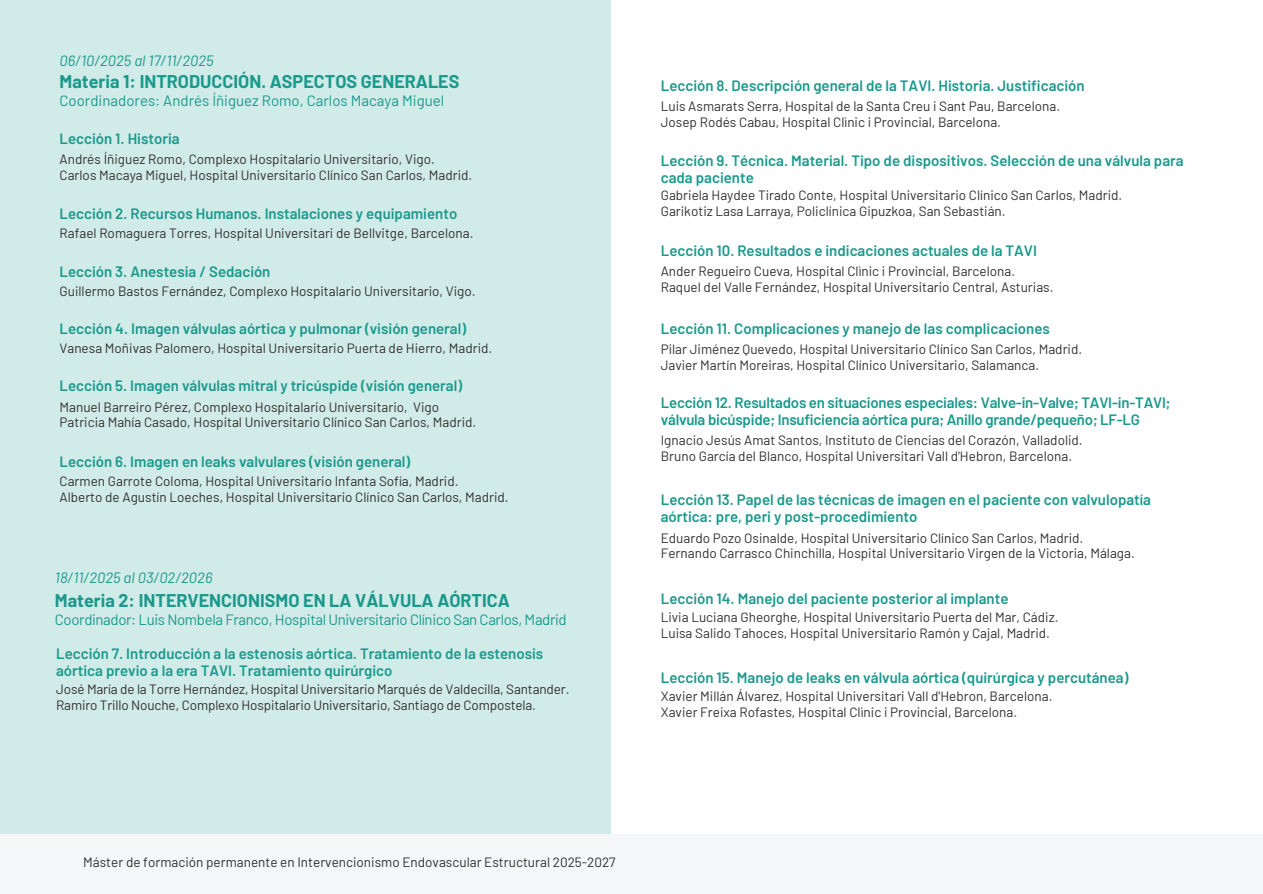
<style>
.page{position:relative;width:1263px;height:894px;background:#fff}
.page>*{position:absolute;margin:0;border:0;box-sizing:border-box;transform-origin:0 0}
.t1{font:700 18px "Barlow";color:#1a998c}
.t2{font:600 15px/16.8px "Barlow";color:#1a998c}
.t3{font:15px "Barlow";letter-spacing:-.025em;color:#1a998c}
.t4{font:15px "Barlow";color:#1a998c}
.t5{font:italic 15px "Barlow";color:#1a998c}
.t6{font:13.5px/15.8px "Barlow";color:#323131}
</style>
<div class="page">
<div style="left:0;top:0;width:611px;height:892px;background:#d1ebe8"></div>
<div style="left:0;top:833px;width:1263px;height:60px;background:#f4f6f7"></div>
<p class="t5" style="left:60px;top:51px;width:156px">06/10/2025 al 17/11/2025</p>
<p class="t1" style="left:60px;top:70px;width:401px">Materia 1: INTRODUCCIÓN. ASPECTOS GENERALES</p>
<p class="t4" style="left:60px;top:91px;width:386px">Coordinadores: Andrés Íñiguez Romo, Carlos Macaya Miguel</p>
<p class="t2" style="left:60px;top:130px;width:122px">Lección 1. Historia</p>
<p class="t6" style="left:60px;top:150px;width:377px">Andrés Íñiguez Romo, Complexo Hospitalario Universitario, Vigo.</p>
<p class="t6" style="left:60px;top:166px;width:414px">Carlos Macaya Miguel, Hospital Universitario Clínico San Carlos, Madrid.</p>
<h1 class="t2" style="left:60px;top:205px;width:399px">Lección 2. Recursos Humanos. Instalaciones y equipamiento</h1>
<p class="t6" style="left:60px;top:225px;width:415px">Rafael Romaguera Torres, Hospital Universitari de Bellvitge, Barcelona.</p>
<h1 class="t2" style="left:60px;top:262px;width:212px">Lección 3. Anestesia / Sedación</h1>
<p class="t6" style="left:60px;top:282px;width:418px">Guillermo Bastos Fernández, Complexo Hospitalario Universitario, Vigo.</p>
<h1 class="t2" style="left:60px;top:319px;width:408px">Lección 4. Imagen válvulas aórtica y pulmonar (visión general)</h1>
<p class="t6" style="left:60px;top:339px;width:434px">Vanesa Moñivas Palomero, Hospital Universitario Puerta de Hierro, Madrid.</p>
<h1 class="t2" style="left:60px;top:377px;width:404px">Lección 5. Imagen válvulas mitral y tricúspide (visión general)</h1>
<p class="t6" style="left:60px;top:398px;width:381px">Manuel Barreiro Pérez, Complexo Hospitalario Universitario, Vigo</p>
<h1 class="t6" style="left:60px;top:414px;width:418px">Patricia Mahía Casado, Hospital Universitario Clínico San Carlos, Madrid.</h1>
<p class="t2" style="left:60px;top:452px;width:352px">Lección 6. Imagen en leaks valvulares (visión general)</p>
<h1 class="t6" style="left:60px;top:472px;width:400px">Carmen Garrote Coloma, Hospital Universitario Infanta Sofía, Madrid.</h1>
<p class="t6" style="left:60px;top:488px;width:451px">Alberto de Agustín Loeches, Hospital Universitario Clínico San Carlos, Madrid.</p>
<p class="t5" style="left:55px;top:568px;width:159px">18/11/2025 al 03/02/2026</p>
<p class="t1" style="left:55px;top:588px;width:456px">Materia 2: INTERVENCIONISMO EN LA VÁLVULA AÓRTICA</p>
<h1 class="t3" style="left:55px;top:609px;width:513px">Coordinador: Luis Nombela Franco, Hospital Universitario Clínico San Carlos, Madrid</h1>
<p class="t2" style="left:56px;top:644px;width:489px">Lección 7. Introducción a la estenosis aórtica. Tratamiento de la estenosis aórtica previo a la era TAVI. Tratamiento quirúrgico</p>
<h1 class="t6" style="left:56px;top:680px;width:515px">José María de la Torre Hernández, Hospital Universitario Marqués de Valdecilla, Santander.<br>Ramiro Trillo Nouche, Complexo Hospitalario Universitario, Santiago de Compostela.</h1>
<p class="t2" style="left:661px;top:77px;width:425px">Lección 8. Descripción general de la TAVI. Historia. Justificación</p>
<h1 class="t6" style="left:661px;top:98px;width:401px">Luis Asmarats Serra, Hospital de la Santa Creu i Sant Pau, Barcelona.</h1>
<p class="t6" style="left:661px;top:114px;width:342px">Josep Rodés Cabau, Hospital Clìnic i Provincial, Barcelona.</p>
<p class="t2" style="left:661px;top:152px;width:524px">Lección 9. Técnica. Material. Tipo de dispositivos. Selección de una válvula para cada paciente</p>
<h1 class="t6" style="left:661px;top:187px;width:463px">Gabriela Haydee Tirado Conte, Hospital Universitario Clínico San Carlos, Madrid.<br>Garikotiz Lasa Larraya, Policlínica Gipuzkoa, San Sebastián.</h1>
<p class="t2" style="left:661px;top:241px;width:378px">Lección 10. Resultados e indicaciones actuales de la TAVI</p>
<h1 class="t6" style="left:661px;top:262px;width:356px">Ander Regueiro Cueva, Hospital Clìnic i Provincial, Barcelona.</h1>
<p class="t6" style="left:661px;top:278px;width:394px">Raquel del Valle Fernández, Hospital Universitario Central, Asturias.</p>
<p class="t2" style="left:661px;top:319px;width:391px">Lección 11. Complicaciones y manejo de las complicaciones</p>
<p class="t6" style="left:661px;top:341px;width:423px">Pilar Jiménez Quevedo, Hospital Universitario Clínico San Carlos, Madrid.</p>
<p class="t6" style="left:661px;top:356px;width:380px">Javier Martín Moreiras, Hospital Clínico Universitario, Salamanca.</p>
<h1 class="t2" style="left:661px;top:393px;width:511px">Lección 12. Resultados en situaciones especiales: Valve-in-Valve; TAVI-in-TAVI; válvula bicúspide; Insuficiencia aórtica pura; Anillo grande/pequeño; LF-LG</h1>
<p class="t6" style="left:661px;top:431px;width:423px">Ignacio Jesús Amat Santos, Instituto de Ciencias del Corazón, Valladolid.</p>
<h1 class="t6" style="left:661px;top:447px;width:413px">Bruno García del Blanco, Hospital Universitari Vall d'Hebron, Barcelona.</h1>
<p class="t2" style="left:661px;top:491px;width:492px">Lección 13. Papel de las técnicas de imagen en el paciente con valvulopatía aórtica: pre, peri y post-procedimiento</p>
<p class="t6" style="left:661px;top:529px;width:424px">Eduardo Pozo Osinalde, Hospital Universitario Clínico San Carlos, Madrid.</p>
<p class="t6" style="left:661px;top:545px;width:475px">Fernando Carrasco Chinchilla, Hospital Universitario Virgen de la Victoria, Málaga.</p>
<p class="t2" style="left:661px;top:589px;width:349px">Lección 14. Manejo del paciente posterior al implante</p>
<h1 class="t6" style="left:661px;top:609px;width:399px">Livia Luciana Gheorghe, Hospital Universitario Puerta del Mar, Cádiz.</h1>
<p class="t6" style="left:661px;top:624px;width:391px">Luisa Salido Tahoces, Hospital Universitario Ramón y Cajal, Madrid.</p>
<p class="t2" style="left:661px;top:668px;width:469px">Lección 15. Manejo de leaks en válvula aórtica (quirúrgica y percutánea)</p>
<p class="t6" style="left:661px;top:687px;width:393px">Xavier Millán Álvarez, Hospital Universitari Vall d'Hebron, Barcelona.</p>
<h1 class="t6" style="left:661px;top:703px;width:358px">Xavier Freixa Rofastes, Hospital Clìnic i Provincial, Barcelona.</h1>
<p class="t6" style="left:83px;top:853px;width:534px">Máster de formación permanente en Intervencionismo Endovascular Estructural 2025-2027</p>
</div>
